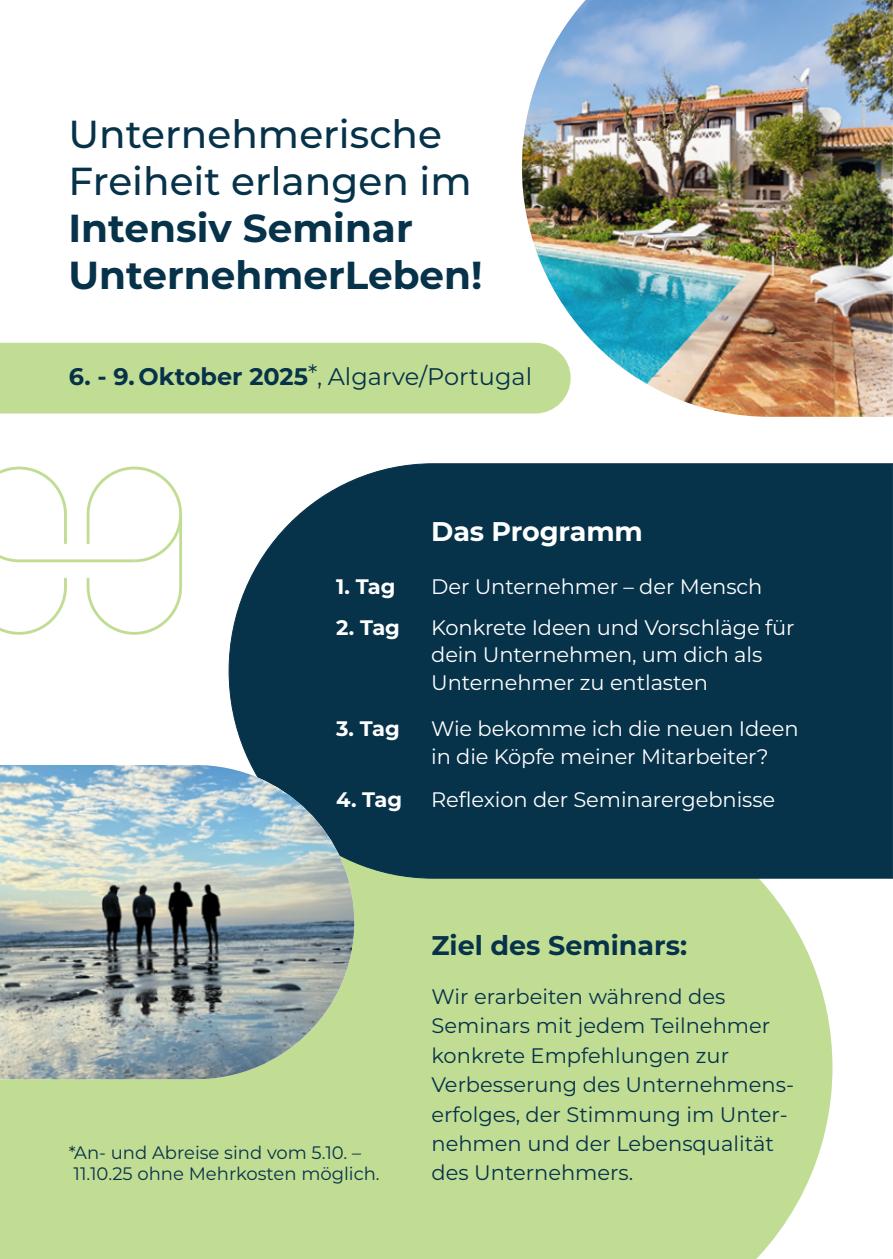
<style>
.page{position:relative;width:893px;height:1259px;background:#fff}
.page>*{position:absolute;margin:0;border:0;box-sizing:border-box;transform-origin:0 0}
.t1{font:500 39px/46.8px "Montserrat";color:#06324a}
.t2{font:700 39px/46.8px "Montserrat";color:#06324a}
.t3{font:700 27px "Montserrat";color:#06324a}
.t4{font:700 27px "Montserrat";letter-spacing:-.005em;color:#fff}
.t5{font:24px "Montserrat";color:#06324a}
.t6{font:21px/27.3px "Montserrat";letter-spacing:-.005em;color:#fff}
.t7{font:21px/29.4px "Montserrat";color:#06324a}
.t8{font:700 21px "Montserrat";letter-spacing:-.015em;color:#fff}
.t9{font:18px/21.6px "Montserrat";color:#06324a}
.s1{font-weight:700}
</style>
<div class="page">
<div style="left:0;top:878px;width:832px;height:381px;background:#c1dd94"></div>
<img style="left:522px;top:0;width:371px;height:417px">
<div style="left:229px;top:463px;width:664px;height:415px;background:#06324a"></div>
<img style="left:0;top:765px;width:354px;height:314px">
<div style="left:0;top:343px;width:571px;height:70px;background:#c1dd94"></div>
<svg style="left:0;top:466px;width:182px;height:169px"></svg>
<h1 class="t1" style="left:68px;top:109px;width:405px">Unternehmerische<br>Freiheit erlangen im</h1>
<h1 class="t2" style="left:68px;top:203px;width:416px">Intensiv Seminar<br>UnternehmerLeben!</h1>
<p class="t5" style="left:69px;top:360px;width:465px"><span class="s1">6. - 9. Oktober 2025</span>*, Algarve/Portugal</p>
<p class="t4" style="left:431px;top:512px;width:213px">Das Programm</p>
<p class="t8" style="left:336px;top:571px;width:61px">1. Tag</p>
<p class="t6" style="left:431px;top:572px;width:333px">Der Unternehmer – der Mensch</p>
<p class="t8" style="left:336px;top:612px;width:65px">2. Tag</p>
<p class="t8" style="left:336px;top:713px;width:65px">3. Tag</p>
<p class="t8" style="left:336px;top:784px;width:68px">4. Tag</p>
<p class="t6" style="left:431px;top:613px;width:365px">Konkrete Ideen und Vorschläge für dein Unternehmen, um dich als<br>Unternehmer zu entlasten</p>
<p class="t6" style="left:431px;top:714px;width:369px">Wie bekomme ich die neuen Ideen in die Köpfe meiner Mitarbeiter?</p>
<p class="t6" style="left:431px;top:785px;width:346px">Reflexion der Seminarergebnisse</p>
<p class="t9" style="left:69px;top:1141px;width:312px">*An- und Abreise sind vom 5.10. –<br>11.10.25 ohne Mehrkosten möglich.</p>
<p class="t3" style="left:431px;top:925px;width:257px">Ziel des Seminars:</p>
<p class="t7" style="left:431px;top:981px;width:364px">Wir erarbeiten während des<br>Seminars mit jedem Teilnehmer konkrete Empfehlungen zur<br>Verbesserung des Unternehmens&shy;erfolges, der Stimmung im Unter&shy;nehmen und der Lebensqualität des Unternehmers.</p>
</div>
